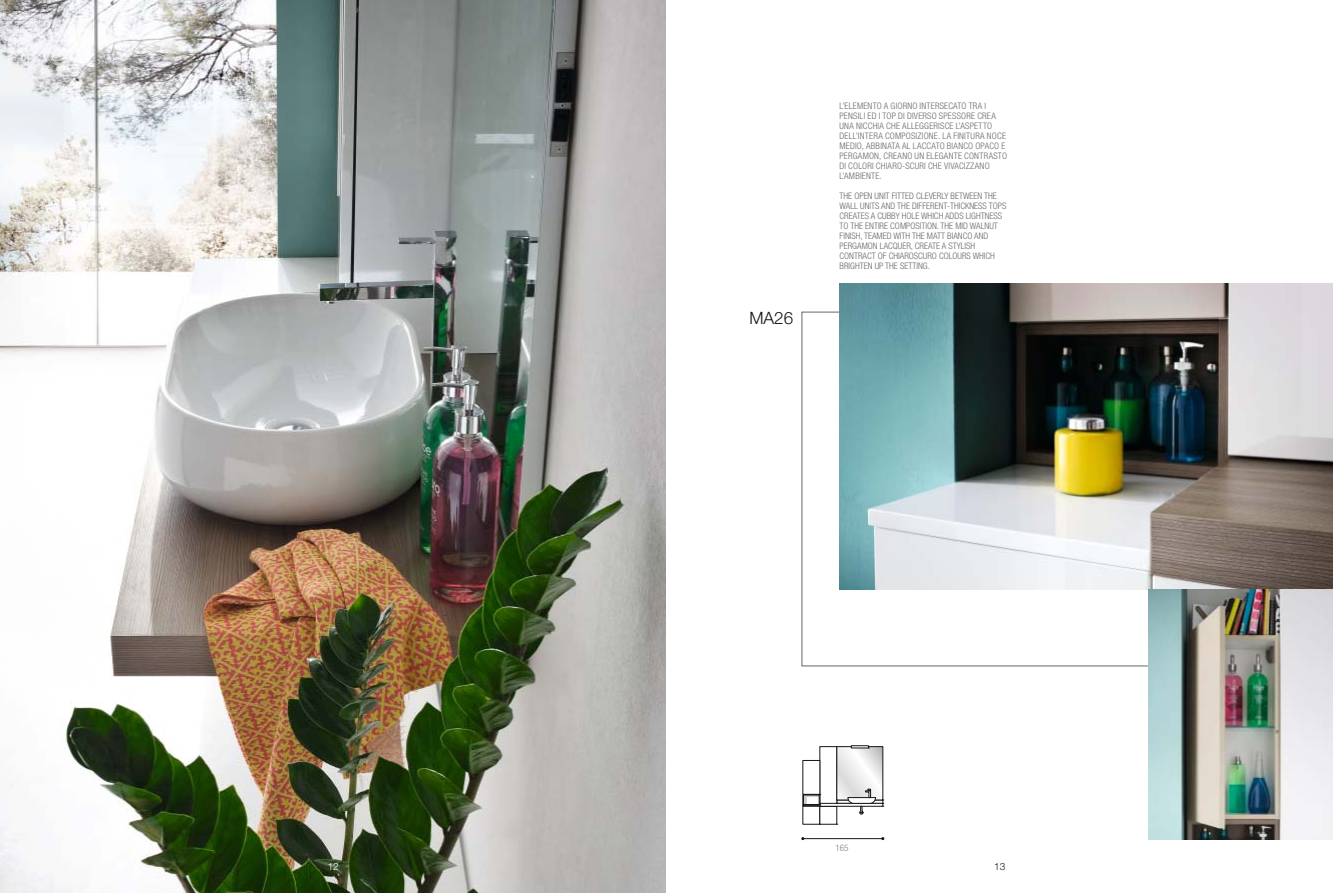
<style>
.page{position:relative;width:1333px;height:893px;background:#fff}
.page>*{position:absolute;margin:0;border:0;box-sizing:border-box;transform-origin:0 0}
.t1{font:300 17px "Helvetica Neue";color:#151616}
.t2{font:300 10px "Helvetica Neue";color:#fff}
.t3{font:300 10px "Helvetica Neue";color:#151616}
.t4{font:300 condensed 9px/10px "Helvetica Neue";color:#676767}
.t5{font:300 condensed 9px/10px "Helvetica Neue";letter-spacing:.025em;color:#676767}
.t6{font:300 condensed 9px "Helvetica Neue";color:#818281}
</style>
<div class="page">
<img style="left:0;top:0;width:666px;height:893px">
<div style="left:819px;top:806px;width:18px;height:18px;border:1px solid #151616"></div>
<div style="left:819px;top:803px;width:64px;height:3px;border:1px solid #151616"></div>
<svg style="left:802px;top:794px;width:18px;height:13px"></svg>
<hr style="left:802px;top:838px;width:80px;height:1px;background:#151616">
<svg style="left:836px;top:746px;width:47px;height:68px"></svg>
<img style="left:839px;top:283px;width:493px;height:307px">
<img style="left:1148px;top:590px;width:184px;height:249px">
<p class="t2" style="left:328px;top:860px;width:13px">12</p>
<h1 class="t1" style="left:749px;top:308px;width:45px">MA26</h1>
<p class="t5" style="left:839px;top:100px;width:169px">L’ELEMENTO A GIORNO INTERSECATO TRA I PENSILI ED I TOP DI DIVERSO SPESSORE CREA UNA NICCHIA CHE ALLEGGERISCE L’ASPETTO DELL’INTERA COMPOSIZIONE. LA FINITURA NOCE MEDIO, ABBINATA AL LACCATO BIANCO OPACO E PERGAMON, CREANO UN ELEGANTE CONTRASTO DI COLORI CHIARO-SCURI CHE VIVACIZZANO L’AMBIENTE.</p>
<p class="t4" style="left:839px;top:190px;width:168px">THE OPEN UNIT FITTED CLEVERLY BETWEEN THE WALL UNITS AND THE DIFFERENT-THICKNESS TOPS CREATES A CUBBY HOLE WHICH ADDS LIGHTNESS TO THE ENTIRE COMPOSITION. THE MID WALNUT FINISH, TEAMED WITH THE MATT BIANCO AND PERGAMON LACQUER, CREATE A STYLISH CONTRACT OF CHIAROSCURO COLOURS WHICH BRIGHTEN UP THE SETTING.</p>
<p class="t6" style="left:835px;top:842px;width:14px">165</p>
<p class="t3" style="left:994px;top:860px;width:13px">13</p>
</div>
